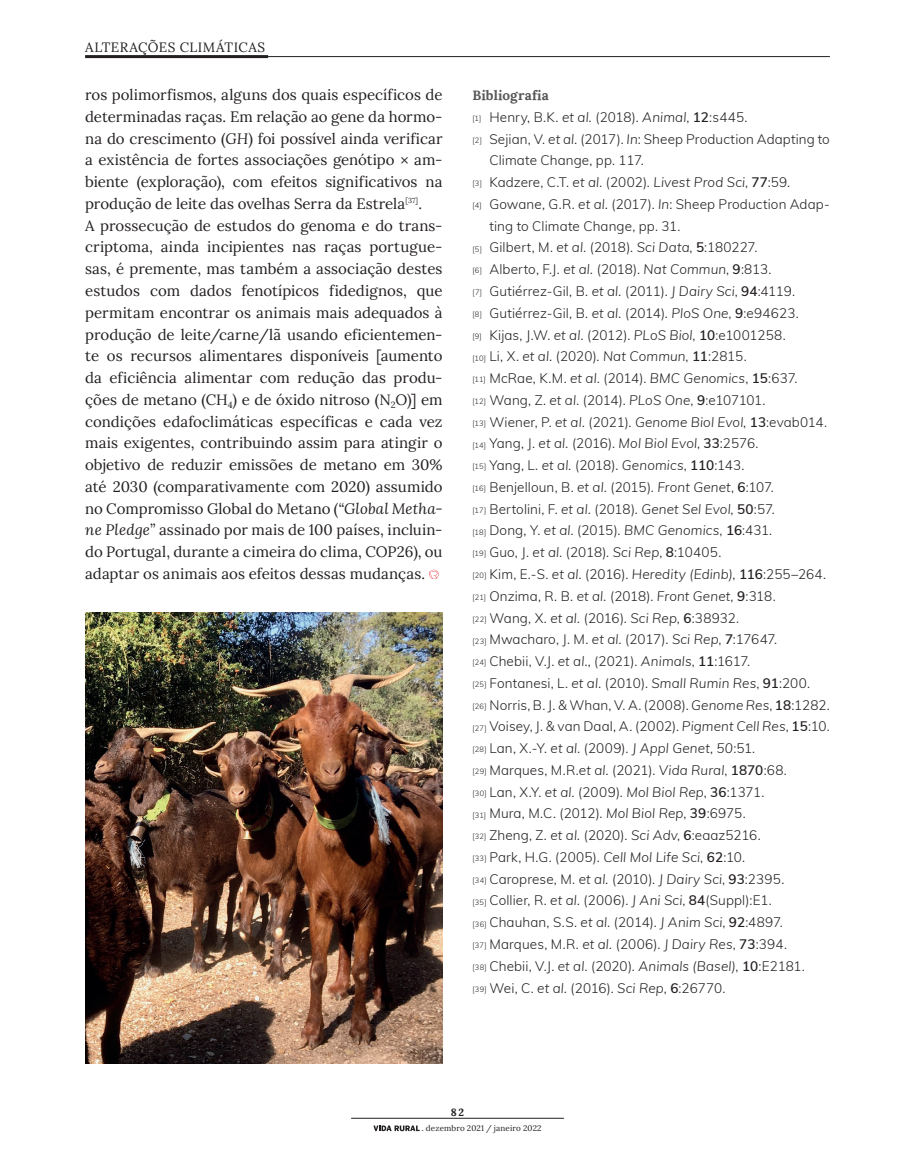
<style>
.page{position:relative;width:915px;height:1149px;background:#fff}
.page>*{position:absolute;margin:0;border:0;box-sizing:border-box;transform-origin:0 0}
.t1{font:15px/21.8px "Lora";letter-spacing:.005em;color:#231f20}
.t2{font:300 13.5px "Muli";letter-spacing:.005em;color:#231f20}
.t3{font:300 13.5px "Muli";letter-spacing:-.025em;color:#231f20}
.t4{font:13.5px "Lora";letter-spacing:.035em;color:#231f20}
.t5{font:700 13.5px "Lora";letter-spacing:.01em;color:#57585a}
.t6{font:700 10.5px "Lora";color:#231f20}
.t7{font:8.1px "Lora";letter-spacing:.015em;color:#231f20}
.s1{font-style:italic}
.s2{font-size:7.5px}
.s3{font-weight:600}
.s4{font-family:"Poynter Text Roman Two"}
</style>
<div class="page">
<svg style="left:373px;top:1125px;width:46px;height:5px"></svg>
<hr style="left:351px;top:1117px;width:212px;height:1px;background:#231f20">
<hr style="left:85px;top:55px;width:183px;height:3px;background:#231f20">
<hr style="left:213px;top:56px;width:616px;height:1px;background:#231f20">
<svg style="left:429px;top:569px;width:9px;height:9px"></svg>
<img style="left:85px;top:612px;width:357px;height:451px">
<p class="t4" style="left:85px;top:37px;width:182px">ALTERAÇÕES CLIMÁTICAS</p>
<p class="t1" style="left:85px;top:83px;width:359px">ros polimorfismos, alguns dos quais específicos de determinadas raças. Em relação ao gene da hormo&shy;na do crescimento (<span class="s1">GH</span>) foi possível ainda verificar a existência de fortes associações genótipo × am&shy;biente (exploração), com efeitos significativos na produção de leite das ovelhas Serra da Estrela<sup>[37]</sup>.<br>A prossecução de estudos do genoma e do trans&shy;criptoma, ainda incipientes nas raças portugue&shy;sas, é premente, mas também a associação destes estudos com dados fenotípicos fidedignos, que permitam encontrar os animais mais adequados à produção de leite/carne/lã usando eficientemen&shy;te os recursos alimentares disponíveis [aumento da eficiência alimentar com redução das produ&shy;ções de metano (CH<sub>4</sub>) e de óxido nitroso (N<sub>2</sub>O)] em condições edafoclimáticas específicas e cada vez mais exigentes, contribuindo assim para atingir o objetivo de reduzir emissões de metano em 30% até 2030 (comparativamente com 2020) assumido no Compromisso Global do Metano (<span class="s1">“Global Metha&shy;ne Pledge”</span> assinado por mais de 100 países, incluin&shy;do Portugal, durante a cimeira do clima, COP26), ou adaptar os animais aos efeitos dessas mudanças.</p>
<p class="t5" style="left:472px;top:84px;width:78px">Bibliografia</p>
<p class="t2" style="left:472px;top:107px;width:276px"><span class="s2">[1]</span> Henry, B.K. <span class="s1">et al.</span> (2018). <span class="s1">Animal</span>, <span class="s3">12</span>:s445.</p>
<p class="t2" style="left:472px;top:129px;width:359px"><span class="s2">[2]</span> Sejian, V. <span class="s1">et al.</span> (2017). <span class="s1">In</span>: Sheep Production Adapting to</p>
<p class="t2" style="left:489px;top:151px;width:156px">Climate Change, pp. 117.</p>
<p class="t2" style="left:472px;top:172px;width:319px"><span class="s2">[3]</span> Kadzere, C.T. <span class="s1">et al.</span> (2002). <span class="s1">Livest Prod Sci</span>, <span class="s3">77</span>:59.</p>
<p class="t2" style="left:472px;top:194px;width:359px"><span class="s2">[4]</span> Gowane, G.R. <span class="s1">et al.</span> (2017). <span class="s1">In</span>: Sheep Production Adap-</p>
<p class="t2" style="left:489px;top:216px;width:192px">ting to Climate Change, pp. 31.</p>
<p class="t2" style="left:472px;top:238px;width:286px"><span class="s2">[5]</span> Gilbert, M. <span class="s1">et al.</span> (2018). <span class="s1">Sci Data</span>, <span class="s3">5</span>:180227.</p>
<p class="t2" style="left:472px;top:259px;width:300px"><span class="s2">[6]</span> Alberto, F.J. <span class="s1">et al.</span> (2018). <span class="s1">Nat Commun</span>, <span class="s3">9</span>:813.</p>
<p class="t2" style="left:472px;top:281px;width:324px"><span class="s2">[7]</span> Gutiérrez-Gil, B. <span class="s1">et al.</span> (2011). <span class="s1">J Dairy Sci</span>, <span class="s3">94</span>:4119.</p>
<p class="t2" style="left:472px;top:303px;width:328px"><span class="s2">[8]</span> Gutiérrez-Gil, B. <span class="s1">et al.</span> (2014). <span class="s1">PloS One</span>, <span class="s3">9</span>:e94623.</p>
<p class="t2" style="left:472px;top:325px;width:315px"><span class="s2">[9]</span> Kijas, J.W. <span class="s1">et al.</span> (2012). <span class="s1">PLoS Biol</span>, <span class="s3">10</span>:e1001258.</p>
<p class="t2" style="left:472px;top:346px;width:276px"><span class="s2">[10]</span> Li, X. <span class="s1">et al.</span> (2020). <span class="s1">Nat Commun</span>, <span class="s3">11</span>:2815.</p>
<p class="t2" style="left:472px;top:368px;width:326px"><span class="s2">[11]</span> McRae, K.M. <span class="s1">et al.</span> (2014). <span class="s1">BMC Genomics</span>, <span class="s3">15</span>:637.</p>
<p class="t3" style="left:472px;top:390px;width:294px"><span class="s2">[12]</span> Wang, Z. <span class="s1">et al.</span> (2014). <span class="s1">PLoS One</span>, <span class="s3">9</span>:e107101.</p>
<p class="t2" style="left:472px;top:412px;width:356px"><span class="s2">[13]</span> Wiener, P. <span class="s1">et al.</span> (2021). <span class="s1">Genome Biol Evol</span>, <span class="s3">13</span>:evab014.</p>
<p class="t2" style="left:472px;top:433px;width:287px"><span class="s2">[14]</span> Yang, J. <span class="s1">et al.</span> (2016). <span class="s1">Mol Biol Evol</span>, <span class="s3">33</span>:2576.</p>
<p class="t2" style="left:472px;top:455px;width:273px"><span class="s2">[15]</span> Yang, L. <span class="s1">et al.</span> (2018). <span class="s1">Genomics</span>, <span class="s3">110</span>:143.</p>
<p class="t2" style="left:472px;top:477px;width:303px"><span class="s2">[16]</span> Benjelloun, B. <span class="s1">et al.</span> (2015). <span class="s1">Front Genet</span>, <span class="s3">6</span>:107.</p>
<p class="t2" style="left:472px;top:499px;width:304px"><span class="s2">[17]</span> Bertolini, F. <span class="s1">et al.</span> (2018). <span class="s1">Genet Sel Evol</span>, <span class="s3">50</span>:57.</p>
<p class="t2" style="left:472px;top:520px;width:301px"><span class="s2">[18]</span> Dong, Y. <span class="s1">et al.</span> (2015). <span class="s1">BMC Genomics</span>, <span class="s3">16</span>:431.</p>
<p class="t2" style="left:472px;top:542px;width:250px"><span class="s2">[19]</span> Guo, J. <span class="s1">et al.</span> (2018). <span class="s1">Sci Rep</span>, <span class="s3">8</span>:10405.</p>
<p class="t2" style="left:472px;top:564px;width:355px"><span class="s2">[20]</span> Kim, E.-S. <span class="s1">et al.</span> (2016). <span class="s1">Heredity (Edinb)</span>, <span class="s3">116</span>:255–264.</p>
<p class="t2" style="left:472px;top:586px;width:305px"><span class="s2">[21]</span> Onzima, R. B. <span class="s1">et al.</span> (2018). <span class="s1">Front Genet</span>, <span class="s3">9</span>:318.</p>
<p class="t2" style="left:472px;top:607px;width:268px"><span class="s2">[22]</span> Wang, X. <span class="s1">et al.</span> (2016). <span class="s1">Sci Rep</span>, <span class="s3">6</span>:38932.</p>
<p class="t2" style="left:472px;top:629px;width:306px"><span class="s2">[23]</span> Mwacharo, J. M. <span class="s1">et al.</span> (2017). <span class="s1">Sci Rep</span>, <span class="s3">7</span>:17647.</p>
<p class="t2" style="left:472px;top:651px;width:279px"><span class="s2">[24]</span> Chebii, V.J. <span class="s1">et al.</span>, (2021). <span class="s1">Animals</span>, <span class="s3">11</span>:1617.</p>
<p class="t2" style="left:472px;top:673px;width:339px"><span class="s2">[25]</span> Fontanesi, L. <span class="s1">et al.</span> (2010). <span class="s1">Small Rumin Res</span>, <span class="s3">91</span>:200.</p>
<p class="t2" style="left:472px;top:694px;width:359px"><span class="s2">[26]</span> Norris, B. J. &amp; Whan, V. A. (2008). <span class="s1">Genome Res</span>, <span class="s3">18</span>:1282.</p>
<p class="t2" style="left:472px;top:716px;width:359px"><span class="s2">[27]</span> Voisey, J. &amp; van Daal, A. (2002). <span class="s1">Pigment Cell Res</span>, <span class="s3">15</span>:10.</p>
<p class="t2" style="left:472px;top:738px;width:284px"><span class="s2">[28]</span> Lan, X.-Y. <span class="s1">et al.</span> (2009). <span class="s1">J Appl Genet</span>, <span class="s1">50</span>:51.</p>
<p class="t2" style="left:472px;top:760px;width:316px"><span class="s2">[29]</span> Marques, M.R.<span class="s1">et al.</span> (2021). <span class="s1">Vida Rural</span>, <span class="s3">1870</span>:68.</p>
<p class="t2" style="left:472px;top:781px;width:293px"><span class="s2">[30]</span> Lan, X.Y. <span class="s1">et al.</span> (2009). <span class="s1">Mol Biol Rep</span>, <span class="s3">36</span>:1371.</p>
<p class="t2" style="left:472px;top:803px;width:275px"><span class="s2">[31]</span> Mura, M.C. (2012). <span class="s1">Mol Biol Rep</span>, <span class="s3">39</span>:6975.</p>
<p class="t2" style="left:472px;top:825px;width:290px"><span class="s2">[32]</span> Zheng, Z. <span class="s1">et al.</span> (2020). <span class="s1">Sci Adv</span>, <span class="s3">6</span>:eaaz5216.</p>
<p class="t2" style="left:472px;top:847px;width:274px"><span class="s2">[33]</span> Park, H.G. (2005). <span class="s1">Cell Mol Life Sci</span>, <span class="s3">62</span>:10.</p>
<p class="t2" style="left:472px;top:868px;width:313px"><span class="s2">[34]</span> Caroprese, M. <span class="s1">et al.</span> (2010). <span class="s1">J Dairy Sci</span>, <span class="s3">93</span>:2395.</p>
<p class="t2" style="left:472px;top:890px;width:301px"><span class="s2">[35]</span> Collier, R. <span class="s1">et al.</span> (2006). <span class="s1">J Ani Sci</span>, <span class="s3">84</span>(Suppl):E1.</p>
<p class="t2" style="left:472px;top:912px;width:312px"><span class="s2">[36]</span> Chauhan, S.S. <span class="s1">et al.</span> (2014). <span class="s1">J Anim Sci</span>, <span class="s3">92</span>:4897.</p>
<p class="t2" style="left:472px;top:934px;width:316px"><span class="s2">[37]</span> Marques, M.R. <span class="s1">et al.</span> (2006). <span class="s1">J Dairy Res</span>, <span class="s3">73</span>:394.</p>
<p class="t2" style="left:472px;top:955px;width:333px"><span class="s2">[38]</span> Chebii, V.J. <span class="s1">et al.</span> (2020). <span class="s1">Animals (Basel)</span>, <span class="s3">10</span>:E2181.</p>
<p class="t2" style="left:472px;top:977px;width:254px"><span class="s2">[39]</span> Wei, C. <span class="s1">et al.</span> (2016). <span class="s1">Sci Rep</span>, <span class="s3">6</span>:26770.</p>
<p class="t6" style="left:450px;top:1103px;width:15px">82</p>
<p class="t7" style="left:421px;top:1121px;width:121px"><span class="s4">.</span> dezembro 2021 / janeiro 2022</p>
</div>
